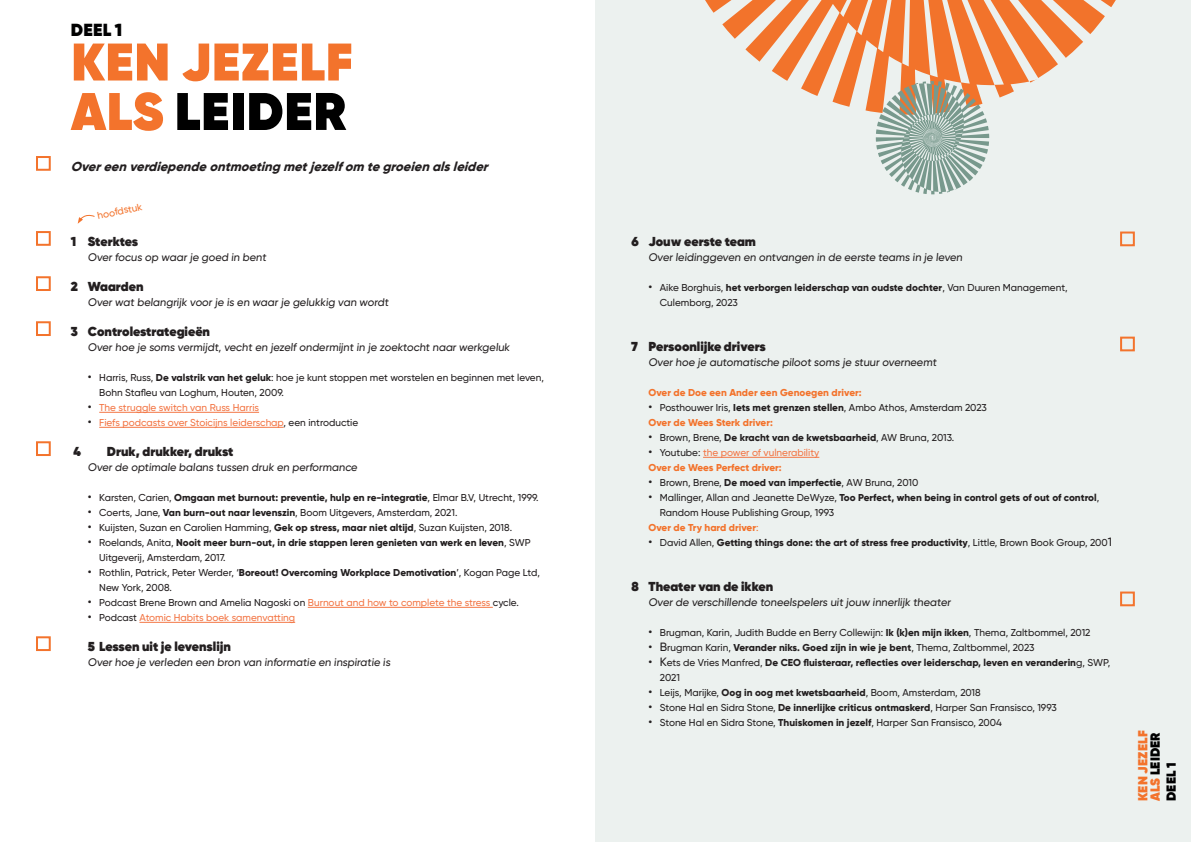
<style>
.page{position:relative;width:1191px;height:842px;background:#fff}
.page>*{position:absolute;margin:0;border:0;box-sizing:border-box;transform-origin:0 0}
.t1{font:800 52.8px/49.5px "Gilroy";letter-spacing:.01em;color:#f3732c}
.t2{font:800 17.5px "Gilroy";color:#000001}
.t3{font:800 13.2px/12.4px "Gilroy";letter-spacing:.01em;color:#f3732c}
.t4{font:800 13.1px "Gilroy";color:#000001}
.t5{font:800 13px "Gilroy";color:#231f20}
.t6{font:italic 800 13px "Gilroy";color:#231f20}
.t7{font:500 11px "Gilroy";color:#231f20}
.t8{font:500 10px/15px "Gilroy";color:#231f20}
.t9{font:800 10px/15px "Gilroy";color:#231f20}
.t10{font:500 10px "Gilroy";color:#f37645}
.t11{font:800 10px/15px "Gilroy";color:#f3732c}
.t12{font:500 10px "Gilroy";color:#f3732c}
.s1{color:#000}
.s2{font-size:12px}
.s3{font-weight:800}
.s4{font-size:12px;color:#231f20}
.s5{color:#231f20}
.s6{font-weight:500;font-size:12px}
.s7{font-weight:500}
.s8{color:#f37645}
.s9{font-weight:800;color:#f3732c}
.s10{font-weight:500;font-size:12px;color:#231f20}
.s11{font-weight:500;color:#231f20}
.s12{font-weight:500;color:#f37645}
</style>
<div class="page">
<div style="left:595px;top:0;width:596px;height:842px;background:#ecf1ef"></div>
<hr style="left:99px;top:412px;width:160px;height:1px;background:#f37645">
<hr style="left:99px;top:427px;width:184px;height:1px;background:#f37645">
<hr style="left:308px;top:607px;width:185px;height:1px;background:#f37645">
<hr style="left:139px;top:622px;width:156px;height:1px;background:#f37645">
<div style="left:36px;top:156px;width:15px;height:15px;border:2px solid #f3732c"></div>
<svg style="left:78px;top:214px;width:17px;height:10px"></svg>
<hr style="left:703px;top:457px;width:116px;height:1px;background:#f37645">
<svg style="left:705px;top:0;width:410px;height:112px"></svg>
<svg style="left:875px;top:81px;width:114px;height:113px"></svg>
<div style="left:36px;top:231px;width:15px;height:15px;border:2px solid #f3732c"></div>
<div style="left:36px;top:276px;width:15px;height:15px;border:2px solid #f3732c"></div>
<div style="left:36px;top:321px;width:15px;height:15px;border:2px solid #f3732c"></div>
<div style="left:36px;top:441px;width:15px;height:15px;border:2px solid #f3732c"></div>
<div style="left:36px;top:636px;width:15px;height:15px;border:2px solid #f3732c"></div>
<div style="left:1120px;top:232px;width:14px;height:14px;border:2px solid #f3732c"></div>
<div style="left:1120px;top:337px;width:14px;height:14px;border:2px solid #f3732c"></div>
<div style="left:1120px;top:591px;width:14px;height:15px;border:2px solid #f3732c"></div>
<h2 class="t2" style="left:71px;top:18px;width:53px">DEEL 1</h2>
<h1 class="t1" style="left:71px;top:37px;width:283px">KEN JEZELF<br>ALS <span class="s1">LEIDER</span></h1>
<h3 class="t6" style="left:71px;top:158px;width:423px">Overeenverdiependeontmoeting metjezelfom tegroeienalsleider</h3>
<p class="t12" style="left:96px;top:210px;width:47px;rotate:-12deg">hoofdstuk</p>
<h3 class="t5" style="left:71px;top:233px;width:69px">1 Sterktes</h3>
<p class="t7" style="left:88px;top:250px;width:181px">Over focus op waar je goed in bent</p>
<h3 class="t5" style="left:71px;top:278px;width:74px">2 Waarden</h3>
<p class="t7" style="left:88px;top:295px;width:304px">Over wat belangrijk voor je is en waar je gelukkig van wordt</p>
<h3 class="t5" style="left:71px;top:323px;width:141px">3 Controlestrategieën</h3>
<p class="t7" style="left:88px;top:340px;width:425px">Over hoe je soms vermijdt, vecht en jezelf ondermijnt in je zoektocht naar werkgeluk</p>
<p class="t8" style="left:99px;top:370px;width:446px;text-indent:-11px"><span class="s2">•</span> Harris, Russ, <span class="s3">De valstrik van het geluk</span>: hoe je kunt stoppen met worstelen en beginnen met leven,<br>Bohn Stafleu van Loghum, Houten, 2009.</p>
<p class="t10" style="left:88px;top:401px;width:173px"><span class="s4">•</span> The struggle switch van Russ Harris</p>
<p class="t10" style="left:88px;top:416px;width:272px"><span class="s4">•</span> Fiefs podcasts over Stoicijns leiderschap<span class="s5">, een introductie</span></p>
<h3 class="t5" style="left:73px;top:443px;width:9px">4</h3>
<h3 class="t5" style="left:107px;top:443px;width:128px">Druk, drukker, drukst</h3>
<p class="t7" style="left:88px;top:460px;width:272px">Over de optimale balans tussen druk en performance</p>
<p class="t9" style="left:88px;top:490px;width:452px"><span class="s6">•</span> <span class="s7">Karsten, Carien,</span> Omgaan met burnout: preventie, hulp en re-integratie<span class="s7">, Elmar B.V, Utrecht, 1999.</span></p>
<p class="t8" style="left:88px;top:505px;width:371px"><span class="s2">•</span> Coerts, Jane, <span class="s3">Van burn-out naar levenszin</span>, Boom Uitgevers, Amsterdam, 2021.</p>
<p class="t8" style="left:88px;top:520px;width:426px"><span class="s2">•</span> Kuijsten, Suzan en Carolien Hamming, <span class="s3">Gek op stress, maar niet altijd</span>, Suzan Kuijsten, 2018.</p>
<p class="t9" style="left:99px;top:535px;width:433px;text-indent:-11px"><span class="s6">•</span> <span class="s7">Roelands, Anita,</span> Nooit meer burn-out, in drie stappen leren genieten van werk en leven<span class="s7">, SWP<br>Uitgeverij, Amsterdam, 2017.</span></p>
<p class="t8" style="left:99px;top:565px;width:442px;text-indent:-11px"><span class="s2">•</span> Rothlin, Patrick, Peter Werder, ‘<span class="s3">Boreout! Overcoming Workplace Demotivation</span>’, Kogan Page Ltd,<br>New York, 2008.</p>
<p class="t8" style="left:88px;top:595px;width:432px"><span class="s2">•</span> Podcast Brene Brown and Amelia Nagoski on <span class="s8">Burnout and how to complete the stress</span> cycle.</p>
<p class="t10" style="left:88px;top:611px;width:209px"><span class="s4">•</span> <span class="s5">Podcast</span> Atomic Habits boek samenvatting</p>
<h3 class="t5" style="left:88px;top:638px;width:144px">5 Lessen uit je levenslijn</h3>
<p class="t7" style="left:88px;top:655px;width:305px">Over hoe je verleden een bron van informatie en inspiratie is</p>
<h3 class="t5" style="left:631px;top:233px;width:126px">6 Jouw eerste team</h3>
<p class="t7" style="left:648px;top:250px;width:317px">Over leidinggeven en ontvangen in de eerste teams in je leven</p>
<p class="t8" style="left:660px;top:280px;width:409px;text-indent:-11px"><span class="s2">•</span> Aike Borghuis, <span class="s3">het verborgen leiderschap van oudste dochter</span>, Van Duuren Management,<br>Culemborg, 2023</p>
<h3 class="t5" style="left:631px;top:338px;width:136px">7 Persoonlijke drivers</h3>
<p class="t7" style="left:648px;top:355px;width:291px">Over hoe je automatische piloot soms je stuur overneemt</p>
<p class="t11" style="left:648px;top:385px;width:215px">Over de Doe een Ander een Genoegen driver:</p>
<p class="t8" style="left:648px;top:400px;width:340px"><span class="s2">•</span> Posthouwer Iris, <span class="s3">Iets met grenzen stellen</span>, Ambo Athos, Amsterdam 2023<br><span class="s9">Over de Wees Sterk driver:</span></p>
<p class="t8" style="left:648px;top:430px;width:307px"><span class="s2">•</span> Brown, Brene, <span class="s3">De kracht van de kwetsbaarheid</span>, AW Bruna, 2013.</p>
<p class="t11" style="left:648px;top:445px;width:172px"><span class="s10">•</span> <span class="s11">Youtube:</span> <span class="s12">the power of vulnerability<br></span>Over de Wees Perfect driver:</p>
<p class="t8" style="left:648px;top:475px;width:271px"><span class="s2">•</span> Brown, Brene, <span class="s3">De moed van imperfectie</span>, AW Bruna, 2010</p>
<p class="t9" style="left:648px;top:490px;width:452px"><span class="s6">•</span> <span class="s7">Mallinger, Allan and Jeanette DeWyze,</span> Too Perfect, when being in control gets of out of control<span class="s7">,</span></p>
<p class="t8" style="left:660px;top:505px;width:176px">Random House Publishing Group, 1993</p>
<p class="t11" style="left:648px;top:520px;width:112px">Over de Try hard driver<span class="s7">:</span></p>
<p class="t9" style="left:648px;top:535px;width:465px"><span class="s6">•</span> <span class="s7">David Allen,</span> Getting things done: the art of stress free productivity<span class="s7">, Little, Brown Book Group, 200</span><span class="s6">1</span></p>
<h3 class="t5" style="left:631px;top:578px;width:143px">8 Theater van de ikken</h3>
<p class="t7" style="left:648px;top:595px;width:305px">Over de verschillende toneelspelers uit jouw innerlijk theater</p>
<p class="t8" style="left:648px;top:625px;width:443px"><span class="s2">•</span> Brugman, Karin, Judith Budde en Berry Collewijn: <span class="s3">Ik (k)en mijn ikken</span>, Thema, Zaltbommel, 2012</p>
<p class="t8" style="left:648px;top:640px;width:387px"><span class="s2">• B</span>rugman Karin, <span class="s3">Verander niks. Goed zijn in wie je bent</span>, Thema, Zaltbommel, 2023</p>
<p class="t9" style="left:660px;top:655px;width:452px;text-indent:-11px"><span class="s6">• K</span><span class="s7">ets de Vries Manfred,</span> De CEO fluisteraar, reflecties over leiderschap, leven en veranderin<span class="s7">g, SWP,<br>2021</span></p>
<p class="t8" style="left:648px;top:685px;width:334px"><span class="s2">•</span> Leijs, Marijke, <span class="s3">Oog in oog met kwetsbaarheid</span>, Boom, Amsterdam, 2018</p>
<p class="t8" style="left:648px;top:700px;width:410px"><span class="s2">•</span> Stone Hal en Sidra Stone, <span class="s3">De innerlijke criticus ontmaskerd</span>, Harper San Fransisco, 1993</p>
<p class="t8" style="left:648px;top:715px;width:355px"><span class="s2">•</span> Stone Hal en Sidra Stone, <span class="s3">Thuiskomen in jezelf</span>, Harper San Fransisco, 2004</p>
<h3 class="t3" style="left:1136px;top:801px;width:72px;rotate:-90deg">KEN JEZELF<br>ALS <span class="s1">LEIDER</span></h3>
<h3 class="t4" style="left:1163px;top:801px;width:40px;rotate:-90deg">DEEL 1</h3>
</div>
